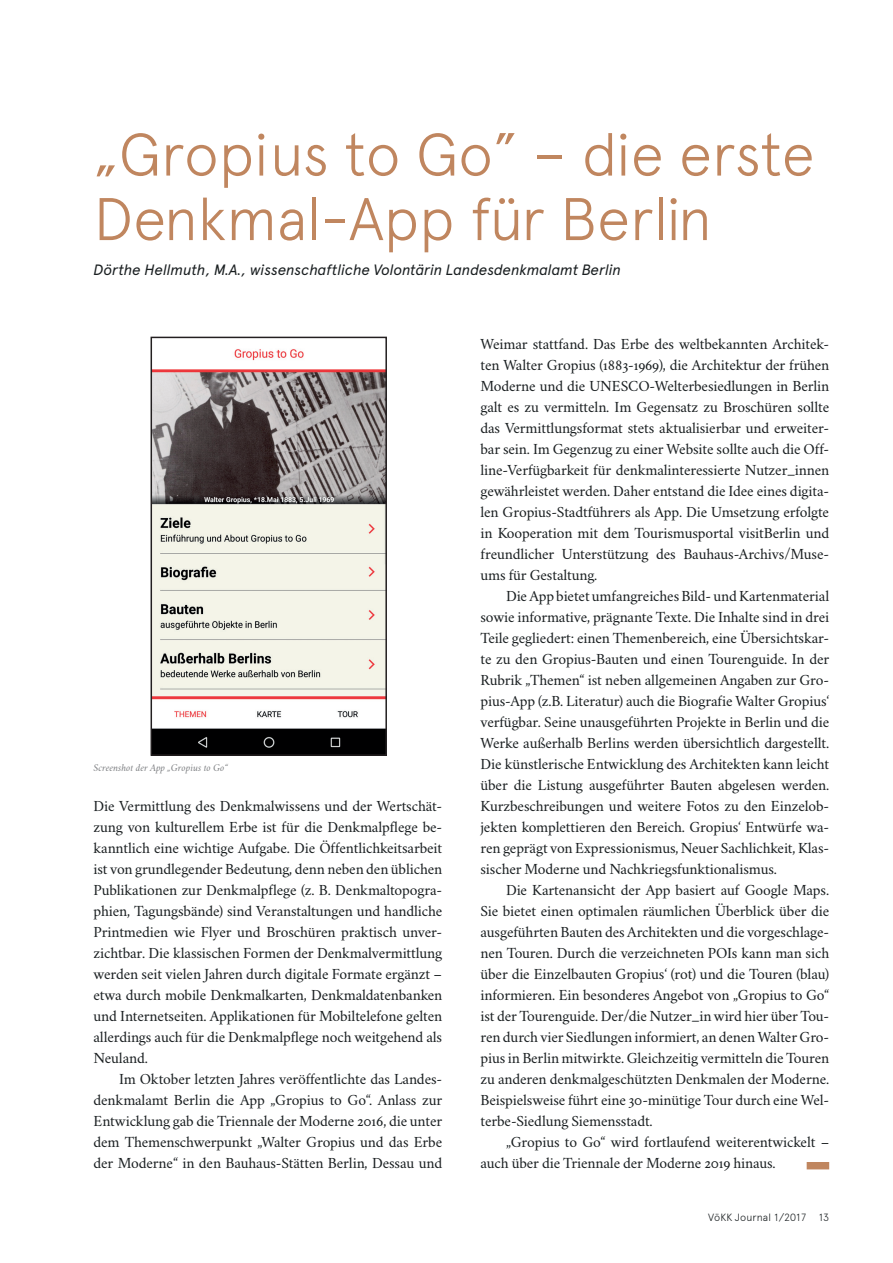
<style>
.page{position:relative;width:893px;height:1263px;background:#fff}
.page>*{position:absolute;margin:0;border:0;box-sizing:border-box;transform-origin:0 0}
.t1{font:300 60px/64.5px "Apercu Pro";letter-spacing:-.01em;color:#c0865f}
.t2{font:15.6px/21px "Crimson";letter-spacing:-.01em;color:#1a1f21;text-align:justify}
.t3{font:italic 15px "Apercu Pro";letter-spacing:-.015em;color:#1a1f21}
.t4{font:italic 10.5px "Crimson";color:#808285}
.t5{font:300 10.5px "Apercu Pro";letter-spacing:.01em;color:#1a1f21}
</style>
<div class="page">
<img style="left:154px;top:349px;width:230px;height:404px">
<div style="left:151px;top:337px;width:236px;height:419px;border:2px solid #231f20"></div>
<div style="left:807px;top:1162px;width:22px;height:7px;background:#c0865f"></div>
<h1 class="t1" style="left:94px;top:117px;width:723px">„Gropius to Go” – die erste<br>Denkmal-App für Berlin</h1>
<p class="t3" style="left:94px;top:259px;width:529px">Dörthe Hellmuth, M.A., wissenschaftliche Volontärin Landesdenkmalamt Berlin</p>
<p class="t4" style="left:94px;top:761px;width:136px">Screenshot der App „Gropius to Go“</p>
<p class="t2" style="left:94px;top:794px;width:350px">Die Vermittlung des Denkmalwissens und der Wertschät&shy;zung von kulturellem Erbe ist für die Denkmalpflege be&shy;kanntlich eine wichtige Aufgabe. Die Öffentlichkeitsarbeit ist von grundlegender Bedeutung, denn neben den üblichen Publikationen zur Denkmalpflege (z. B. Denkmaltopogra&shy;phien, Tagungsbände) sind Veranstaltungen und handliche Printmedien wie Flyer und Broschüren praktisch unver&shy;zichtbar. Die klassischen Formen der Denkmalvermittlung werden seit vielen Jahren durch digitale Formate ergänzt – etwa durch mobile Denkmalkarten, Denkmaldatenbanken und Internetseiten. Applikationen für Mobiltelefone gelten allerdings auch für die Denkmalpflege noch weitgehend als Neuland.</p>
<p class="t2" style="left:94px;top:1067px;width:350px;text-indent:26px">Im Oktober letzten Jahres veröffentlichte das Landes&shy;denkmalamt Berlin die App „Gropius to Go“. Anlass zur Entwicklung gab die Triennale der Moderne 2016, die unter dem Themenschwerpunkt „Walter Gropius und das Erbe der Moderne“ in den Bauhaus-Stätten Berlin, Dessau und</p>
<p class="t2" style="left:480px;top:332px;width:350px">Weimar stattfand. Das Erbe des weltbekannten Architek&shy;ten Walter Gropius (1883-1969), die Architektur der frühen Moderne und die UNESCO-Welterbesiedlungen in Berlin galt es zu vermitteln. Im Gegensatz zu Broschüren sollte das Vermittlungsformat stets aktualisierbar und erweiter&shy;bar sein. Im Gegenzug zu einer Website sollte auch die Off&shy;line-Verfügbarkeit für denkmalinteressierte Nutzer_innen gewährleistet werden. Daher entstand die Idee eines digita&shy;len Gropius-Stadtführers als App. Die Umsetzung erfolgte in Kooperation mit dem Tourismusportal visitBerlin und freundlicher Unterstützung des Bauhaus-Archivs/Muse&shy;ums für Gestaltung.</p>
<p class="t2" style="left:480px;top:584px;width:350px;text-indent:26px">Die App bietet umfangreiches Bild- und Kartenmaterial sowie informative, prägnante Texte. Die Inhalte sind in drei Teile gegliedert: einen Themenbereich, eine Übersichtskar&shy;te zu den Gropius-Bauten und einen Tourenguide. In der Rubrik „Themen“ ist neben allgemeinen Angaben zur Gro&shy;pius-App (z.B. Literatur) auch die Biografie Walter Gropius‘ verfügbar. Seine unausgeführten Projekte in Berlin und die Werke außerhalb Berlins werden übersichtlich dargestellt.<br>Die künstlerische Entwicklung des Architekten kann leicht über die Listung ausgeführter Bauten abgelesen werden.<br>Kurzbeschreibungen und weitere Fotos zu den Einzelob&shy;jekten komplettieren den Bereich. Gropius‘ Entwürfe wa&shy;ren geprägt von Expressionismus, Neuer Sachlichkeit, Klas&shy;sischer Moderne und Nachkriegsfunktionalismus.</p>
<p class="t2" style="left:480px;top:878px;width:350px;text-indent:26px">Die Kartenansicht der App basiert auf Google Maps.<br>Sie bietet einen optimalen räumlichen Überblick über die ausgeführten Bauten des Architekten und die vorgeschlage&shy;nen Touren. Durch die verzeichneten POIs kann man sich über die Einzelbauten Gropius‘ (rot) und die Touren (blau) informieren. Ein besonderes Angebot von „Gropius to Go“ ist der Tourenguide. Der/die Nutzer_in wird hier über Tou&shy;ren durch vier Siedlungen informiert, an denen Walter Gro&shy;pius in Berlin mitwirkte. Gleichzeitig vermitteln die Touren zu anderen denkmalgeschützten Denkmalen der Moderne.<br>Beispielsweise führt eine 30-minütige Tour durch eine Wel&shy;terbe-Siedlung Siemensstadt.</p>
<p class="t2" style="left:480px;top:1130px;width:350px;text-indent:26px">„Gropius to Go“ wird fortlaufend weiterentwickelt – auch über die Triennale der Moderne 2019 hinaus.</p>
<p class="t5" style="left:708px;top:1209px;width:122px">VöKK Journal 1/2017 13</p>
</div>
